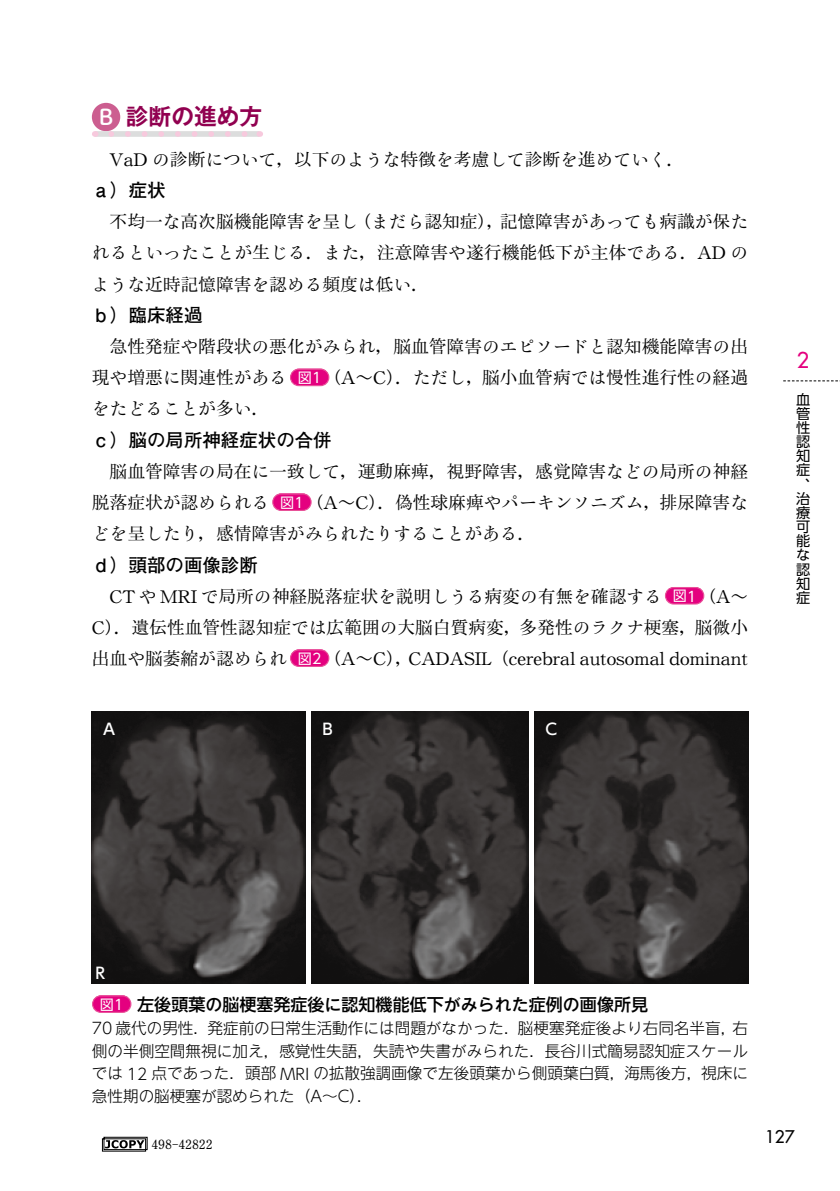
<style>
.page{position:relative;width:840px;height:1191px;background:#fff}
.page>*{position:absolute;margin:0;border:0;box-sizing:border-box;transform-origin:0 0}
.t1{font:700 22.6px "Gothic MB101 Pr 6 De";color:#910050}
.t2{font:500 21.2px "Futura Std";color:#e4007f}
.t3{font:700 18.4px "Futo Go B101 Pr 6";color:#000}
.t4{font:500 17.8px/31.2px "Ro H Min Sink Pro";color:#000;text-align:justify}
.t5{font:500 17px "UD Shin Go Pr 6";color:#000}
.t6{font:500 17px "Futura Std";color:#000}
.t7{font:300 15.6px/22.6px "UD Shin Go Pr 6";color:#000;text-align:justify}
.t8{font:500 15.6px "UD Shin Go Pr 6 N";color:#fff}
.t9{font:14.2px/14.2px "UD Shin Go Pr 6";color:#000;text-align:justify}
.t10{font:14.2px "Ntoday Std Regular KS";color:#000}
.t11{font:700 12.8px "Futo Min A101 Pr 6";color:#000}
.s1{font-family:"Shuei M Go Std B";font-weight:400;font-size:21.2px;color:#fff}
.s2{font-family:"UD Shin Go Pr 6";font-weight:400;font-size:14.2px;color:#fff}
.s3{font-weight:400;font-size:14.2px;color:#fff}
.s4{font-family:"Ntoday Std Medium KS";font-weight:400}
.s5{font-family:"Ntoday Std Light KS";font-weight:400}
</style>
<div class="page">
<svg style="left:783px;top:380px;width:55px;height:1px"></svg>
<svg style="left:102px;top:1136px;width:46px;height:15px"></svg>
<svg style="left:96px;top:131px;width:163px;height:6px"></svg>
<svg style="left:111px;top:131px;width:140px;height:6px"></svg>
<div style="left:290px;top:369px;width:38px;height:17px;background:#e4007f;border-radius:9px"></div>
<div style="left:290px;top:369px;width:39px;height:17px;border:1px solid #e85298;border-radius:8px"></div>
<div style="left:272px;top:493px;width:39px;height:17px;background:#e4007f;border-radius:9px"></div>
<div style="left:272px;top:493px;width:39px;height:18px;border:1px solid #e85298;border-radius:8px"></div>
<div style="left:665px;top:587px;width:38px;height:17px;background:#e4007f;border-radius:9px"></div>
<div style="left:664px;top:587px;width:40px;height:17px;border:1px solid #e85298;border-radius:8px"></div>
<div style="left:290px;top:649px;width:38px;height:17px;background:#e4007f;border-radius:9px"></div>
<div style="left:290px;top:649px;width:39px;height:18px;border:1px solid #e85298;border-radius:8px"></div>
<div style="left:92px;top:103px;width:28px;height:28px;background:#cc5e90;border-radius:50%"></div>
<img style="left:92px;top:711px;width:213px;height:273px">
<img style="left:311px;top:711px;width:217px;height:273px">
<img style="left:534px;top:711px;width:213px;height:273px">
<div style="left:92px;top:995px;width:39px;height:17px;background:#e4007f;border-radius:9px"></div>
<div style="left:92px;top:995px;width:39px;height:18px;border:1px solid #e85298;border-radius:8px"></div>
<p class="t1" style="left:99px;top:98px;width:165px"><span class="s1">B</span> 診断の進め方</p>
<p class="t4" style="left:92px;top:145px;width:593px">　VaD の診断について，以下のような特徴を考慮して診断を進めていく．</p>
<p class="t3" style="left:92px;top:176px;width:75px">ａ）症状</p>
<p class="t4" style="left:92px;top:207px;width:657px">　不均一な高次脳機能障害を呈し（まだら認知症），記憶障害があっても病識が保たれるといったことが生じる．また，注意障害や遂行機能低下が主体である．AD のような近時記憶障害を認める頻度は低い．</p>
<p class="t3" style="left:92px;top:300px;width:112px">ｂ）臨床経過</p>
<p class="t4" style="left:92px;top:332px;width:657px">　急性発症や階段状の悪化がみられ，脳血管障害のエピソードと認知機能障害の出現や増悪に関連性がある <span class="s2">図1</span>（A～C）．ただし，脳小血管病では慢性進行性の経過をたどることが多い．</p>
<p class="t3" style="left:92px;top:425px;width:241px">ｃ）脳の局所神経症状の合併</p>
<p class="t4" style="left:92px;top:457px;width:657px">　脳血管障害の局在に一致して，運動麻痺，視野障害，感覚障害などの局所の神経脱落症状が認められる <span class="s2">図1</span>（A～C）．偽性球麻痺やパーキンソニズム，排尿障害などを呈したり，感情障害がみられたりすることがある．</p>
<p class="t3" style="left:92px;top:550px;width:167px">ｄ）頭部の画像診断</p>
<p class="t4" style="left:92px;top:581px;width:657px">　CT や MRI で局所の神経脱落症状を説明しうる病変の有無を確認する <span class="s2">図1</span>（A～C）．遺伝性血管性認知症では広範囲の大脳白質病変，多発性のラクナ梗塞，脳微小出血や脳萎縮が認められ <span class="s2">図2</span>（A～C），CADASIL（cerebral autosomal dominant</p>
<p class="t8" style="left:103px;top:717px;width:13px">A</p>
<p class="t8" style="left:322px;top:717px;width:12px">B</p>
<p class="t8" style="left:545px;top:717px;width:13px">C</p>
<p class="t2" style="left:796px;top:347px;width:14px">2</p>
<p class="t9" style="left:795px;top:391px;width:15px">血管性認知症、治療可能</p>
<p class="t10" style="left:795px;top:545px;width:14px">な</p>
<p class="t9" style="left:795px;top:562px;width:15px">認知症</p>
<p class="t8" style="left:95px;top:960px;width:11px">R</p>
<p class="t5" style="left:100px;top:990px;width:549px"><span class="s3">図1</span> 左後頭葉<span class="s4">の</span>脳梗塞発症後<span class="s4">に</span>認知機能低下<span class="s4">がみられた</span>症例<span class="s4">の</span>画像所見</p>
<p class="t7" style="left:92px;top:1016px;width:657px">70 歳代<span class="s5">の</span>男性．発症前<span class="s5">の</span>日常生活動作<span class="s5">には</span>問題<span class="s5">がなかった</span>．脳梗塞発症後<span class="s5">より</span>右同名半盲，右側<span class="s5">の</span>半側空間無視<span class="s5">に</span>加<span class="s5">え</span>，感覚性失語，失読<span class="s5">や</span>失書<span class="s5">がみられた</span>．長谷川式簡易認知症<span class="s5">スケールでは</span> 12 点<span class="s5">であった</span>．頭部 MRI <span class="s5">の</span>拡散強調画像<span class="s5">で</span>左後頭葉<span class="s5">から</span>側頭葉白質，海馬後方，視床<span class="s5">に</span>急性期<span class="s5">の</span>脳梗塞<span class="s5">が</span>認<span class="s5">められた</span>（A～C）．</p>
<p class="t11" style="left:151px;top:1134px;width:63px">498-42822</p>
<p class="t6" style="left:764px;top:1125px;width:31px">127</p>
</div>
